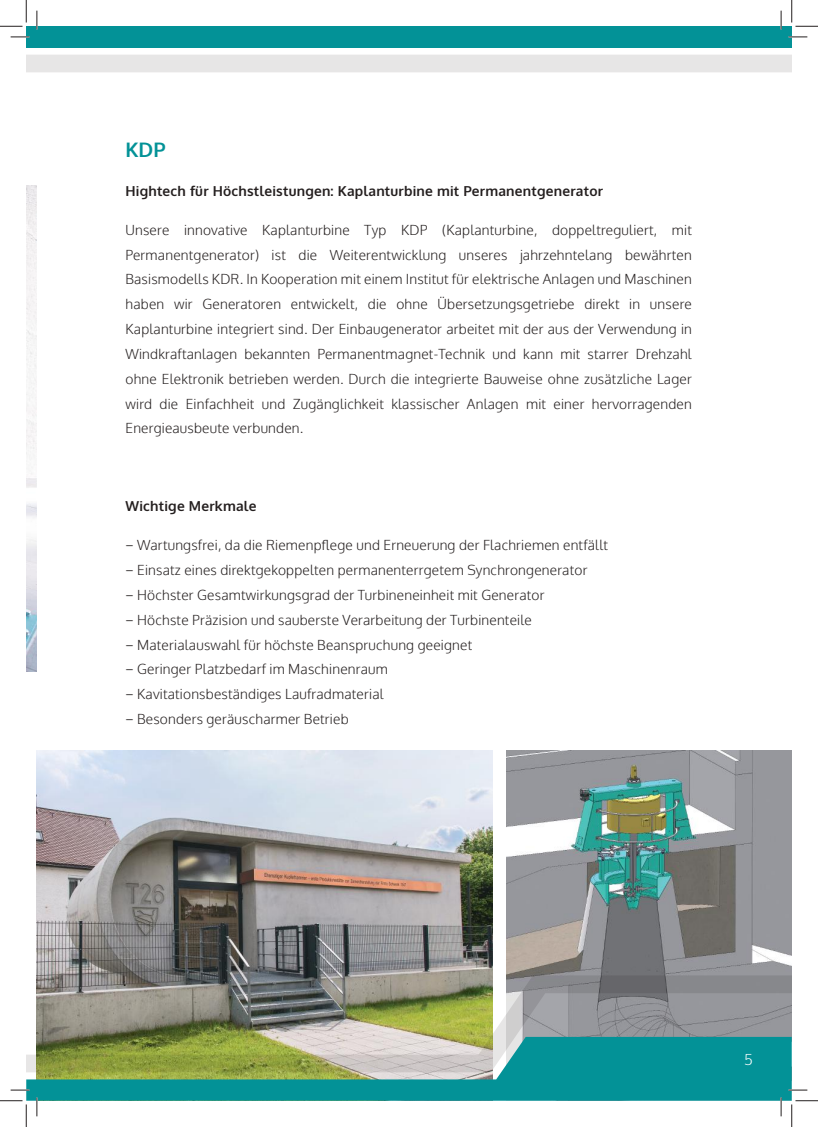
<style>
.page{position:relative;width:818px;height:1127px;background:#fff}
.page>*{position:absolute;margin:0;border:0;box-sizing:border-box;transform-origin:0 0}
.t1{font:700 20px "Oxygen";color:#039297}
.t2{font:300 15px "Oxygen";color:#fff}
.t3{font:300 13.75px/24.8px "Oxygen";letter-spacing:.015em;color:#241f1f;text-align:justify}
.t4{font:700 13.75px "Oxygen";letter-spacing:.015em;color:#241f1f}
</style>
<div class="page">
<img style="left:37px;top:750px;width:455px;height:225px">
<img style="left:506px;top:750px;width:286px;height:225px">
<img style="left:26px;top:186px;width:11px;height:485px">
<div style="left:26px;top:26px;width:766px;height:22px;background:#039297"></div>
<svg style="left:26px;top:1072px;width:766px;height:28px;background:#209891"></svg>
<div style="left:26px;top:55px;width:766px;height:17px;background:#e7e6e6"></div>
<img style="left:26px;top:975px;width:766px;height:97px">
<svg style="left:11px;top:36px;width:18px;height:2px"></svg>
<svg style="left:788px;top:36px;width:19px;height:2px"></svg>
<svg style="left:11px;top:1088px;width:18px;height:2px"></svg>
<svg style="left:788px;top:1088px;width:19px;height:2px"></svg>
<svg style="left:36px;top:11px;width:2px;height:18px"></svg>
<svg style="left:36px;top:1097px;width:2px;height:18px"></svg>
<svg style="left:780px;top:11px;width:2px;height:18px"></svg>
<svg style="left:780px;top:1097px;width:2px;height:18px"></svg>
<svg style="left:0;top:0;width:27px;height:27px"></svg>
<svg style="left:0;top:1100px;width:27px;height:26px"></svg>
<svg style="left:791px;top:0;width:27px;height:27px"></svg>
<svg style="left:791px;top:1100px;width:27px;height:26px"></svg>
<h1 class="t1" style="left:125px;top:137px;width:42px">KDP</h1>
<p class="t4" style="left:125px;top:182px;width:479px">Hightech für Höchstleistungen: Kaplanturbine mit Permanentgenerator</p>
<p class="t3" style="left:125px;top:218px;width:568px">Unsere innovative Kaplanturbine Typ KDP (Kaplanturbine, doppeltreguliert, mit Permanentgenerator) ist die Weiterentwicklung unseres jahrzehntelang bewährten Basismodells KDR. In Kooperation mit einem Institut für elektrische Anlagen und Maschinen haben wir Generatoren entwickelt, die ohne Übersetzungsgetriebe direkt in unsere Kaplanturbine integriert sind. Der Einbaugenerator arbeitet mit der aus der Verwendung in Windkraftanlagen bekannten Permanentmagnet-Technik und kann mit starrer Drehzahl ohne Elektronik betrieben werden. Durch die integrierte Bauweise ohne zusätzliche Lager wird die Einfachheit und Zugänglichkeit klassischer Anlagen mit einer hervorragenden Energieausbeute verbunden.</p>
<p class="t4" style="left:125px;top:497px;width:133px">Wichtige Merkmale</p>
<p class="t3" style="left:125px;top:533px;width:484px;text-align:left">− Wartungsfrei, da die Riemenpflege und Erneuerung der Flachriemen entfällt − Einsatz eines direktgekoppelten permanenterrgetem Synchrongenerator<br>− Höchster Gesamtwirkungsgrad der Turbineneinheit mit Generator<br>− Höchste Präzision und sauberste Verarbeitung der Turbinenteile<br>− Materialauswahl für höchste Beanspruchung geeignet<br>− Geringer Platzbedarf im Maschinenraum<br>− Kavitationsbeständiges Laufradmaterial<br>− Besonders geräuscharmer Betrieb</p>
<p class="t2" style="left:744px;top:1050px;width:10px">5</p>
</div>
